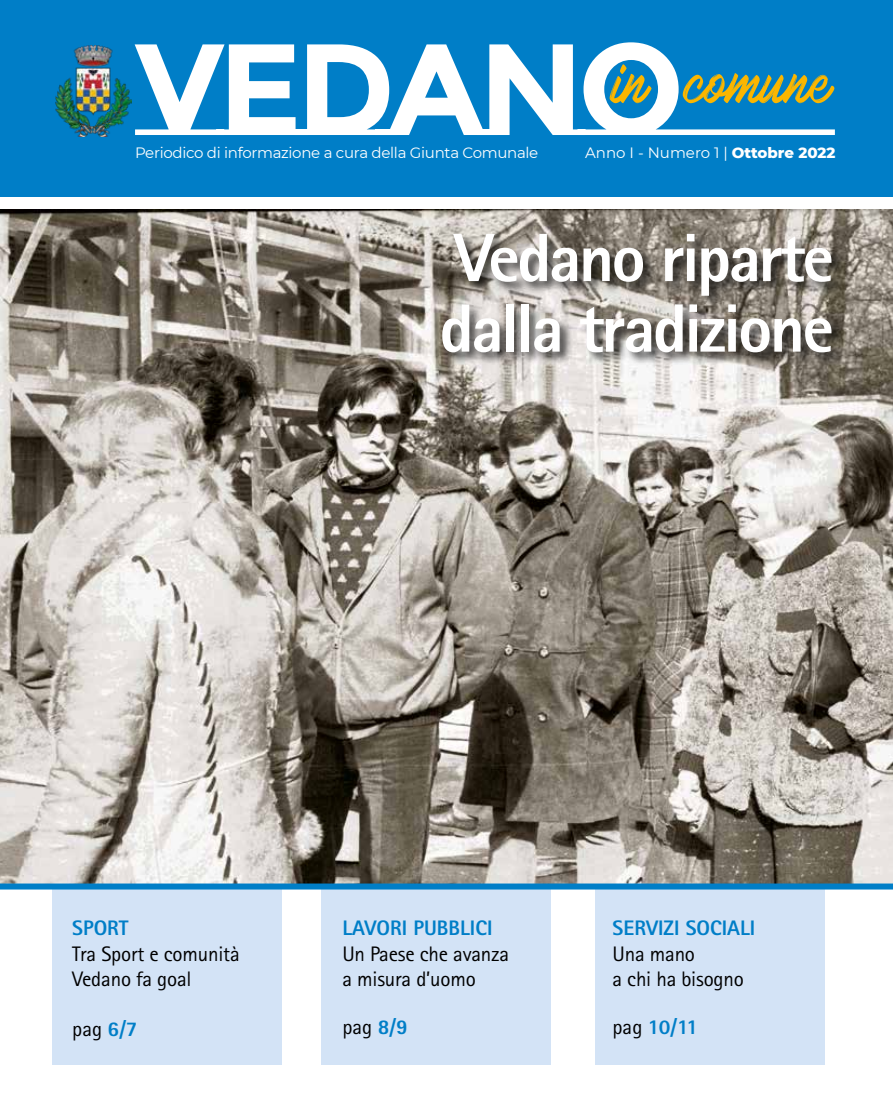
<style>
.page{position:relative;width:893px;height:1106px;background:#fff}
.page>*{position:absolute;margin:0;border:0;box-sizing:border-box;transform-origin:0 0}
.t1{font:800 68.4px/70.5px "Rotis Sans Serif Std";letter-spacing:-.04em;color:#fff}
.t2{font:51px "Mark My Words";color:#fab600}
.t3{font:21px/25.2px "Rotis Sans Serif Std";letter-spacing:-.01em;color:#000}
.t4{font:800 21px "Rotis Sans Serif Std";color:#007ec7}
.t5{font:15px "Montserrat";letter-spacing:-.02em;color:#fff}
.t6{font:15px "Montserrat";color:#fff}
.s1{font-weight:800}
.s2{font-weight:800;color:#007ec7}
.s3{font-weight:400;color:#000}
</style>
<div class="page">
<div style="left:0;top:0;width:893px;height:197px;background:#007ec7"></div>
<div style="left:52px;top:888px;width:229px;height:176px;background:#d3e3f6"></div>
<div style="left:321px;top:888px;width:230px;height:176px;background:#d3e3f6"></div>
<div style="left:595px;top:888px;width:230px;height:176px;background:#d3e3f6"></div>
<svg style="left:135px;top:42px;width:700px;height:93px"></svg>
<img style="left:55px;top:46px;width:76px;height:90px">
<img style="left:0;top:209px;width:893px;height:674px">
<div style="left:0;top:883px;width:893px;height:6px;background:#007ec7"></div>
<div style="left:440px;top:232px;width:406px;height:134px;background:#000;opacity:.75"></div>
<h2 class="t2" style="left:614px;top:56px;width:219px">in comune</h2>
<p class="t5" style="left:135px;top:142px;width:405px">Periodico di informazione a cura della Giunta Comunale</p>
<p class="t6" style="left:585px;top:142px;width:252px">Anno I - Numero 1 | <span class="s1">Ottobre 2022</span></p>
<h1 class="t1" style="left:439px;top:222px;width:396px">Vedano riparte dalla tradizione</h1>
<p class="t4" style="left:72px;top:915px;width:58px">SPORT</p>
<p class="t3" style="left:72px;top:940px;width:169px">Tra Sport e comunità<br>Vedano fa goal</p>
<p class="t3" style="left:72px;top:1016px;width:67px">pag <span class="s2">6/7</span></p>
<p class="t4" style="left:342px;top:915px;width:152px">LAVORI PUBBLICI</p>
<p class="t3" style="left:342px;top:940px;width:168px">Un Paese che avanza a misura d’uomo</p>
<p class="t3" style="left:342px;top:1014px;width:67px">pag <span class="s2">8/9</span></p>
<p class="t4" style="left:612px;top:915px;width:144px">SERVIZI SOCIALI</p>
<p class="t3" style="left:612px;top:940px;width:133px">Una mano<br>a chi ha bisogno</p>
<p class="t4" style="left:612px;top:1014px;width:87px"><span class="s3">pag</span> 10/11</p>
</div>
